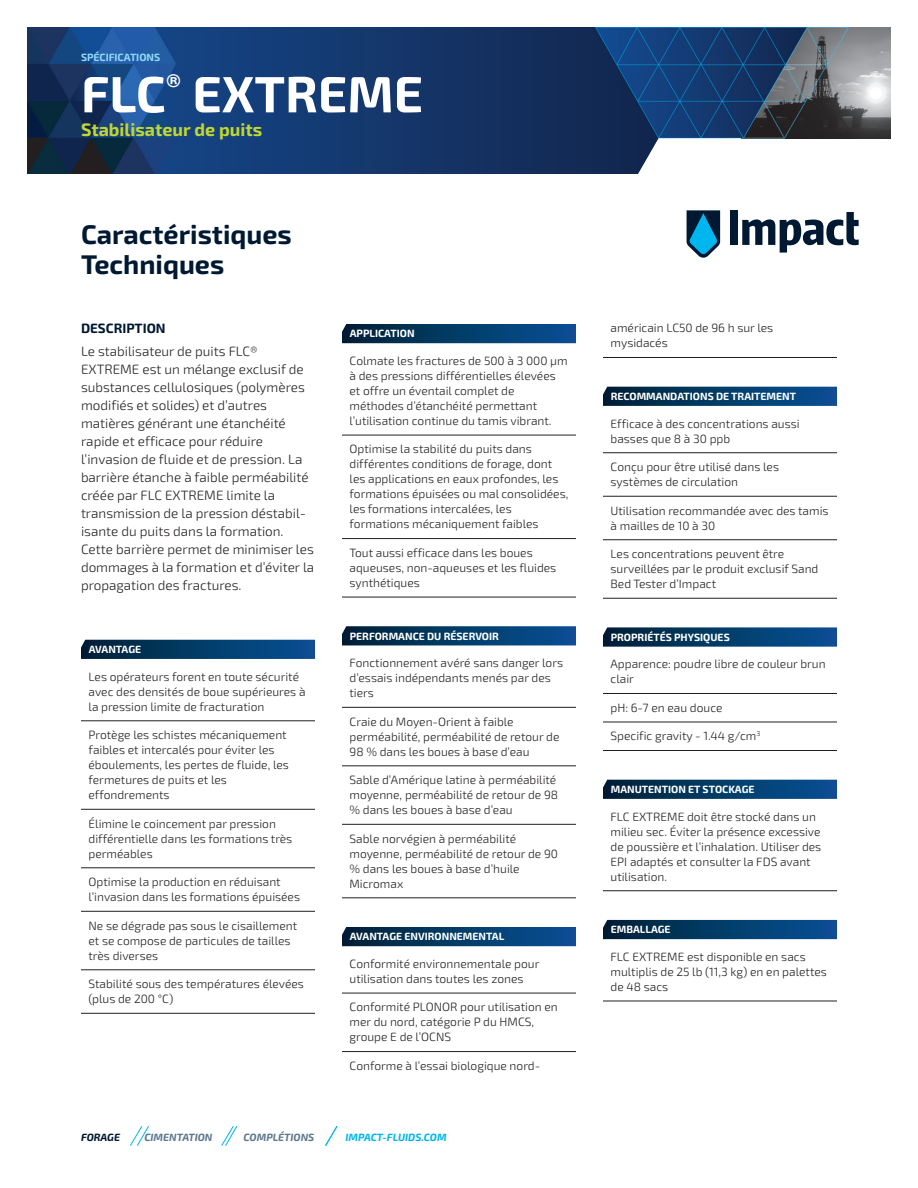
<style>
.page{position:relative;width:918px;height:1188px;background:#fff}
.page>*{position:absolute;margin:0;border:0;box-sizing:border-box;transform-origin:0 0}
.Product_Name{font:700 51px "Exo 2";color:#fff}
.t1{font:700 27px/30px "Exo 2";color:#001932}
.Product_Description{font:700 18px "Exo 2";color:#c1d72f}
.Copy{font:300 13.5px/18px "Exo 2";color:#231f20}
.Copy_-_Subhead{font:700 13.5px "Exo 2";color:#001932}
.Copy_-_Underline{font:300 12px/15px "Exo 2";color:#231f20}
.t2{font:700 10.5px "Exo 2";color:#fff}
.t3{font:italic 700 10.5px "Exo 2";color:#5e798e}
.t4{font:italic 700 10.5px "Exo 2";color:#00b6ef}
.CH-Spec_Blue{font:700 10.5px "Exo 2";color:#91d8f7}
.t5{font:italic 700 10.5px "Exo 2";color:#001932}
</style>
<div class="page">
<img style="left:849px;top:27px;width:42px;height:111px">
<img style="left:27px;top:27px;width:822px;height:147px">
<div style="left:730px;top:211px;width:8px;height:34px;background:#001932"></div>
<svg style="left:742px;top:212px;width:117px;height:41px"></svg>
<svg style="left:686px;top:210px;width:34px;height:48px;background:#257597"></svg>
<svg style="left:130px;top:1126px;width:19px;height:20px"></svg>
<svg style="left:221px;top:1126px;width:16px;height:20px"></svg>
<svg style="left:325px;top:1126px;width:12px;height:20px"></svg>
<hr style="left:81px;top:720px;width:234px;height:1px;background:#231f20">
<hr style="left:81px;top:809px;width:234px;height:1px;background:#231f20">
<hr style="left:81px;top:867px;width:234px;height:1px;background:#231f20">
<hr style="left:81px;top:911px;width:234px;height:1px;background:#231f20">
<hr style="left:81px;top:969px;width:234px;height:1px;background:#231f20">
<hr style="left:81px;top:1013px;width:234px;height:1px;background:#231f20">
<svg style="left:81px;top:640px;width:234px;height:19px;background:#043b67"></svg>
<hr style="left:342px;top:435px;width:234px;height:1px;background:#231f20">
<hr style="left:342px;top:538px;width:234px;height:1px;background:#231f20">
<hr style="left:342px;top:597px;width:234px;height:1px;background:#231f20">
<hr style="left:342px;top:707px;width:234px;height:1px;background:#231f20">
<hr style="left:342px;top:765px;width:234px;height:1px;background:#231f20">
<hr style="left:342px;top:824px;width:234px;height:1px;background:#231f20">
<hr style="left:342px;top:897px;width:234px;height:1px;background:#231f20">
<hr style="left:342px;top:993px;width:234px;height:1px;background:#231f20">
<hr style="left:342px;top:1051px;width:234px;height:1px;background:#231f20">
<svg style="left:342px;top:324px;width:234px;height:19px;background:#033a67"></svg>
<svg style="left:342px;top:626px;width:234px;height:19px;background:#073d69"></svg>
<svg style="left:342px;top:927px;width:234px;height:19px;background:#033a67"></svg>
<hr style="left:603px;top:357px;width:234px;height:1px;background:#231f20">
<hr style="left:603px;top:452px;width:234px;height:1px;background:#231f20">
<hr style="left:603px;top:496px;width:234px;height:1px;background:#231f20">
<hr style="left:603px;top:539px;width:234px;height:1px;background:#231f20">
<hr style="left:603px;top:598px;width:234px;height:1px;background:#231f20">
<hr style="left:603px;top:693px;width:234px;height:1px;background:#231f20">
<hr style="left:603px;top:722px;width:234px;height:1px;background:#231f20">
<hr style="left:603px;top:750px;width:234px;height:1px;background:#231f20">
<hr style="left:603px;top:890px;width:234px;height:1px;background:#231f20">
<hr style="left:603px;top:1001px;width:234px;height:1px;background:#231f20">
<svg style="left:603px;top:387px;width:234px;height:19px;background:#043b68"></svg>
<svg style="left:603px;top:627px;width:234px;height:20px;background:#0d426d"></svg>
<svg style="left:603px;top:780px;width:234px;height:19px;background:#043b68"></svg>
<svg style="left:603px;top:920px;width:234px;height:19px;background:#033a67"></svg>
<p class="CH-Spec_Blue" style="left:81px;top:51px;width:81px">SPÉCIFICATIONS</p>
<p class="Product_Name" style="left:81px;top:64px;width:344px">FLC<sup>®</sup> EXTREME</p>
<p class="Product_Description" style="left:81px;top:119px;width:183px">Stabilisateur de puits</p>
<h2 class="t1" style="left:81px;top:220px;width:212px">Caractéristiques<br>Techniques</h2>
<p class="Copy_-_Subhead" style="left:81px;top:321px;width:86px">DESCRIPTION</p>
<p class="Copy" style="left:81px;top:343px;width:235px">Le stabilisateur de puits FLC® EXTREME est un mélange exclusif de substances cellulosiques (polymères modifiés et solides) et d’autres matières générant une étanchéité rapide et efficace pour réduire l’invasion de fluide et de pression. La barrière étanche à faible perméabilité créée par FLC EXTREME limite la transmission de la pression déstabil&shy;isante du puits dans la formation.<br>Cette barrière permet de minimiser les dommages à la formation et d’éviter la propagation des fractures.</p>
<p class="t2" style="left:89px;top:643px;width:54px">AVANTAGE</p>
<p class="Copy_-_Underline" style="left:89px;top:669px;width:218px">Les opérateurs forent en toute sécurité avec des densités de boue supérieures à la pression limite de fracturation</p>
<p class="Copy_-_Underline" style="left:89px;top:728px;width:202px">Protège les schistes mécaniquement faibles et intercalés pour éviter les éboulements, les pertes de fluide, les fermetures de puits et les effondrements</p>
<p class="Copy_-_Underline" style="left:89px;top:816px;width:205px">Élimine le coincement par pression différentielle dans les formations très perméables</p>
<p class="Copy_-_Underline" style="left:89px;top:875px;width:213px">Optimise la production en réduisant l’invasion dans les formations épuisées</p>
<p class="Copy_-_Underline" style="left:89px;top:918px;width:210px">Ne se dégrade pas sous le cisaillement et se compose de particules de tailles très diverses</p>
<p class="Copy_-_Underline" style="left:89px;top:977px;width:217px">Stabilité sous des températures élevées (plus de 200 °C)</p>
<p class="t2" style="left:350px;top:327px;width:66px">APPLICATION</p>
<p class="Copy_-_Underline" style="left:350px;top:354px;width:220px">Colmate les fractures de 500 à 3 000 μm à des pressions différentielles élevées et offre un éventail complet de méthodes d’étanchéité permettant l’utilisation continue du tamis vibrant.</p>
<p class="Copy_-_Underline" style="left:350px;top:442px;width:220px">Optimise la stabilité du puits dans différentes conditions de forage, dont les applications en eaux profondes, les formations épuisées ou mal consolidées, les formations intercalées, les formations mécaniquement faibles</p>
<p class="Copy_-_Underline" style="left:350px;top:546px;width:208px">Tout aussi efficace dans les boues aqueuses, non-aqueuses et les fluides synthétiques</p>
<p class="t2" style="left:350px;top:630px;width:151px">PERFORMANCE DU RÉSERVOIR</p>
<p class="Copy_-_Underline" style="left:350px;top:656px;width:215px">Fonctionnement avéré sans danger lors d’essais indépendants menés par des tiers</p>
<p class="Copy_-_Underline" style="left:350px;top:714px;width:211px">Craie du Moyen-Orient à faible perméabilité, perméabilité de retour de<br>98 % dans les boues à base d’eau</p>
<p class="Copy_-_Underline" style="left:350px;top:773px;width:210px">Sable d’Amérique latine à perméabilité moyenne, perméabilité de retour de 98 % dans les boues à base d’eau</p>
<p class="Copy_-_Underline" style="left:350px;top:831px;width:210px">Sable norvégien à perméabilité moyenne, perméabilité de retour de 90 % dans les boues à base d’huile<br>Micromax</p>
<p class="t2" style="left:350px;top:930px;width:156px">AVANTAGE ENVIRONNEMENTAL</p>
<p class="Copy_-_Underline" style="left:350px;top:957px;width:191px">Conformité environnementale pour utilisation dans toutes les zones</p>
<p class="Copy_-_Underline" style="left:350px;top:1000px;width:210px">Conformité PLONOR pour utilisation en mer du nord, catégorie P du HMCS, groupe E de l’OCNS</p>
<p class="Copy_-_Underline" style="left:350px;top:1059px;width:192px">Conforme à l’essai biologique nord-</p>
<p class="t5" style="left:81px;top:1131px;width:41px">FORAGE</p>
<p class="t3" style="left:144px;top:1131px;width:70px">CIMENTATION</p>
<p class="t3" style="left:244px;top:1131px;width:72px">COMPLÉTIONS</p>
<p class="t4" style="left:345px;top:1131px;width:103px">IMPACT-FLUIDS.COM</p>
<p class="Copy_-_Underline" style="left:611px;top:321px;width:164px">américain LC50 de 96 h sur les mysidacés</p>
<p class="t2" style="left:611px;top:390px;width:187px">RECOMMANDATIONS DE TRAITEMENT</p>
<p class="Copy_-_Underline" style="left:611px;top:416px;width:191px">Efficace à des concentrations aussi basses que 8 à 30 ppb</p>
<p class="Copy_-_Underline" style="left:611px;top:460px;width:170px">Conçu pour être utilisé dans les systèmes de circulation</p>
<p class="Copy_-_Underline" style="left:611px;top:503px;width:220px">Utilisation recommandée avec des tamis à mailles de 10 à 30</p>
<p class="Copy_-_Underline" style="left:611px;top:547px;width:209px">Les concentrations peuvent être surveillées par le produit exclusif Sand<br>Bed Tester d’Impact</p>
<p class="t2" style="left:611px;top:631px;width:121px">PROPRIÉTÉS PHYSIQUES</p>
<p class="Copy_-_Underline" style="left:611px;top:657px;width:217px">Apparence: poudre libre de couleur brun clair</p>
<p class="Copy_-_Underline" style="left:611px;top:700px;width:113px">pH: 6-7 en eau douce</p>
<p class="Copy_-_Underline" style="left:611px;top:729px;width:151px">Specific gravity - 1.44 g/cm<sup>3</sup></p>
<p class="t2" style="left:611px;top:783px;width:145px">MANUTENTION ET STOCKAGE</p>
<p class="Copy_-_Underline" style="left:611px;top:809px;width:212px">FLC EXTREME doit être stocké dans un milieu sec. Éviter la présence excessive de poussière et l’inhalation. Utiliser des EPI adaptés et consulter la FDS avant utilisation.</p>
<p class="t2" style="left:611px;top:923px;width:61px">EMBALLAGE</p>
<p class="Copy_-_Underline" style="left:611px;top:949px;width:218px">FLC EXTREME est disponible en sacs multiplis de 25 lb (11,3 kg) en en palettes de 48 sacs</p>
</div>
